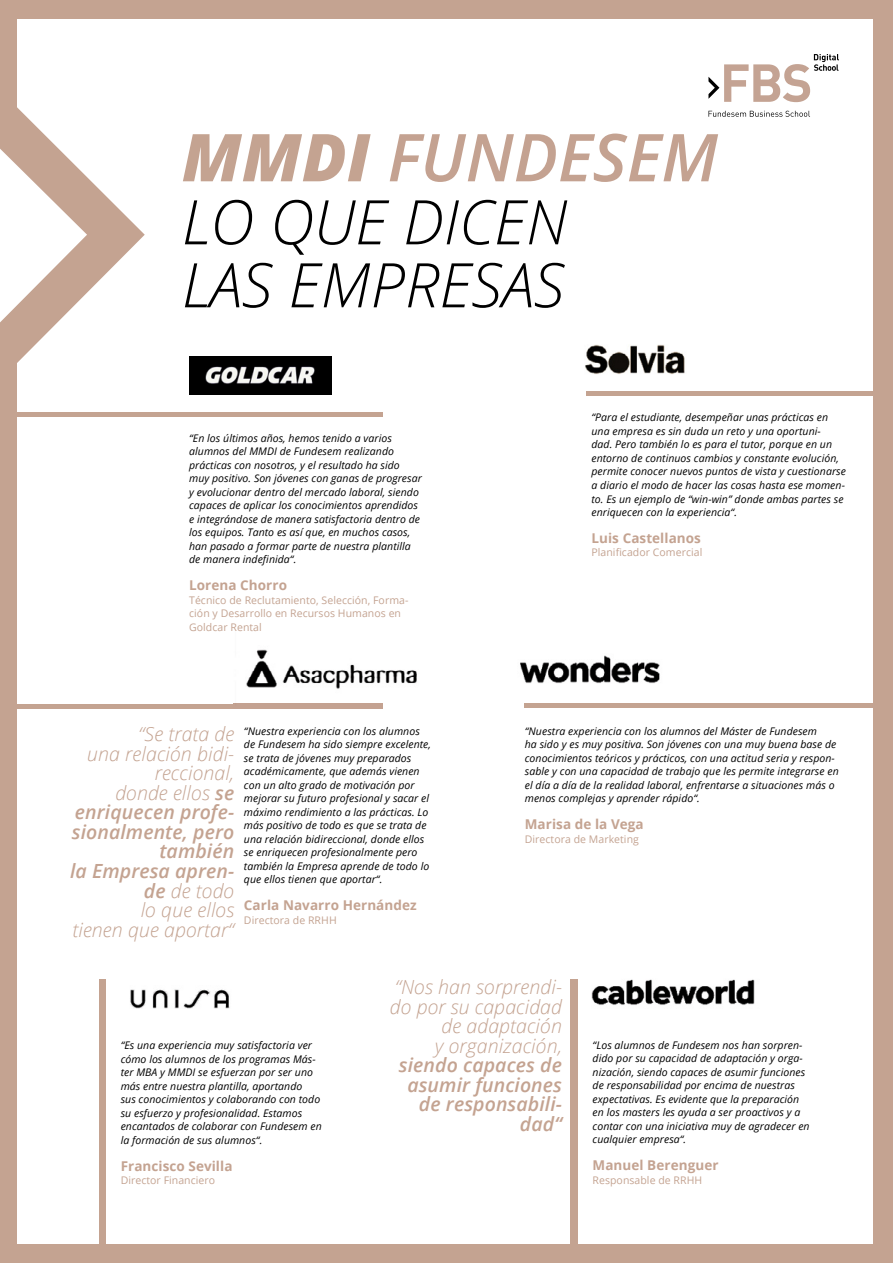
<style>
.page{position:relative;width:893px;height:1263px;background:#fff}
.page>*{position:absolute;margin:0;border:0;box-sizing:border-box;transform-origin:0 0}
.t1{font:italic 600 66px "Open Sans";color:#c4a291}
.t2{font:italic 300 61.5px/63px "Open Sans";color:#000}
.t3{font:italic 300 19.5px/19.5px "Open Sans";letter-spacing:.005em;color:#c4a391;text-align:right}
.t4{font:italic 600 19.5px/19.5px "Open Sans";letter-spacing:.005em;color:#c4a391;text-align:right}
.t5{font:700 13.5px "Open Sans";letter-spacing:.005em;color:#c4a391}
.t6{font:italic 10.5px/13.5px "Open Sans";letter-spacing:.005em;color:#000}
.t7{font:10.5px/13.5px "Open Sans";letter-spacing:.005em;color:#c4a391}
.s1{font-weight:800;color:#c4a391}
.s2{font-weight:600}
</style>
<div class="page">
<img style="left:234px;top:649px;width:183px;height:60px">
<img style="left:189px;top:357px;width:142px;height:37px">
<img style="left:585px;top:344px;width:134px;height:52px">
<img style="left:520px;top:655px;width:145px;height:49px">
<hr style="left:524px;top:704px;width:369px;height:4px;background:#c4a391">
<div style="left:570px;top:979px;width:7px;height:284px;background:#c4a391"></div>
<hr style="left:587px;top:392px;width:306px;height:4px;background:#c4a391">
<div style="left:3px;top:412px;width:380px;height:5px;background:#c4a391"></div>
<hr style="left:2px;top:704px;width:381px;height:4px;background:#c4a391">
<img style="left:130px;top:989px;width:100px;height:20px">
<div style="left:100px;top:979px;width:6px;height:284px;background:#c4a391"></div>
<img style="left:591px;top:979px;width:164px;height:26px">
<div style="left:0;top:1245px;width:893px;height:18px;background:#c4a391"></div>
<div style="left:0;top:0;width:891px;height:18px;background:#c4a391"></div>
<div style="left:873px;top:0;width:20px;height:1262px;background:#c4a391"></div>
<div style="left:0;top:339px;width:17px;height:924px;background:#c4a391"></div>
<div style="left:0;top:0;width:17px;height:128px;background:#c4a391"></div>
<svg style="left:0;top:107px;width:145px;height:256px"></svg>
<svg style="left:708px;top:111px;width:102px;height:6px"></svg>
<svg style="left:708px;top:54px;width:131px;height:48px"></svg>
<h1 class="t1" style="left:182px;top:112px;width:538px"><span class="s1">MMDI</span> FUNDESEM</h1>
<h2 class="t2" style="left:182px;top:188px;width:387px">LO QUE DICEN<br>LAS EMPRESAS</h2>
<p class="t6" style="left:189px;top:431px;width:234px">“En los últimos años, hemos tenido a varios alumnos del MMDI de Fundesem realizando prácticas con nosotros, y el resultado ha sido muy positivo. Son jóvenes con ganas de progresar y evolucionar dentro del mercado laboral, siendo capaces de aplicar los conocimientos aprendidos e integrándose de manera satisfactoria dentro de los equipos. Tanto es así que, en muchos casos, han pasado a formar parte de nuestra plantilla de manera indefinida“.</p>
<p class="t5" style="left:189px;top:576px;width:99px">Lorena Chorro</p>
<p class="t7" style="left:189px;top:593px;width:221px">Técnico de Reclutamiento, Selección, Forma&shy;ción y Desarrollo en Recursos Humanos en<br>Goldcar Rental</p>
<p class="t6" style="left:244px;top:724px;width:189px">“Nuestra experiencia con los alumnos de Fundesem ha sido siempre excelente, se trata de jóvenes muy preparados académicamente, que además vienen con un alto grado de motivación por mejorar su futuro profesional y sacar el máximo rendimiento a las prácticas. Lo más positivo de todo es que se trata de una relación bidireccional, donde ellos se enriquecen profesionalmente pero también la Empresa aprende de todo lo que ellos tienen que aportar“.</p>
<p class="t5" style="left:244px;top:896px;width:174px">Carla Navarro Hernández</p>
<p class="t7" style="left:244px;top:913px;width:94px">Directora de RRHH</p>
<h3 class="t3" style="left:70px;top:724px;width:166px">“Se trata de<br>una relación bidi&shy;reccional,<br>donde ellos <span class="s2">se enriquecen profe&shy;sionalmente, pero también<br>la Empresa apren&shy;de</span> de todo<br>lo que ellos<br>tienen que aportar“</h3>
<p class="t6" style="left:591px;top:411px;width:256px">“Para el estudiante, desempeñar unas prácticas en una empresa es sin duda un reto y una oportuni-<br>dad. Pero también lo es para el tutor, porque en un entorno de continuos cambios y constante evolución, permite conocer nuevos puntos de vista y cuestionarse a diario el modo de hacer las cosas hasta ese momen&shy;to. Es un ejemplo de “win-win” donde ambas partes se enriquecen con la experiencia“.</p>
<p class="t5" style="left:591px;top:528px;width:111px">Luis Castellanos</p>
<p class="t7" style="left:591px;top:546px;width:112px">Planificador Comercial</p>
<p class="t6" style="left:525px;top:724px;width:315px">“Nuestra experiencia con los alumnos del Máster de Fundesem<br>ha sido y es muy positiva. Son jóvenes con una muy buena base de conocimientos teóricos y prácticos, con una actitud seria y respon&shy;sable y con una capacidad de trabajo que les permite integrarse en el día a día de la realidad laboral, enfrentarse a situaciones más o menos complejas y aprender rápido“.</p>
<p class="t5" style="left:525px;top:815px;width:120px">Marisa de la Vega</p>
<p class="t7" style="left:525px;top:832px;width:116px">Directora de Marketing</p>
<p class="t6" style="left:121px;top:1038px;width:203px">“Es una experiencia muy satisfactoria ver cómo los alumnos de los programas Más&shy;ter MBA y MMDI se esfuerzan por ser uno más entre nuestra plantilla, aportando<br>sus conocimientos y colaborando con todo su esfuerzo y profesionalidad. Estamos encantados de colaborar con Fundesem en la formación de sus alumnos“.</p>
<p class="t5" style="left:121px;top:1156px;width:113px">Francisco Sevilla</p>
<p class="t7" style="left:121px;top:1173px;width:96px">Director Financiero</p>
<h3 class="t3" style="left:390px;top:977px;width:174px">“Nos han sorprendi&shy;do por su capacidad de adaptación<br>y organización,</h3>
<h3 class="t4" style="left:399px;top:1055px;width:165px">siendo capaces de asumir funciones de responsabili&shy;dad“</h3>
<p class="t6" style="left:593px;top:1038px;width:218px">“Los alumnos de Fundesem nos han sorpren&shy;dido por su capacidad de adaptación y orga&shy;nización, siendo capaces de asumir funciones de responsabilidad por encima de nuestras expectativas. Es evidente que la preparación en los masters les ayuda a ser proactivos y a contar con una iniciativa muy de agradecer en cualquier empresa“.</p>
<p class="t5" style="left:593px;top:1156px;width:127px">Manuel Berenguer</p>
<p class="t7" style="left:593px;top:1173px;width:111px">Responsable de RRHH</p>
</div>
